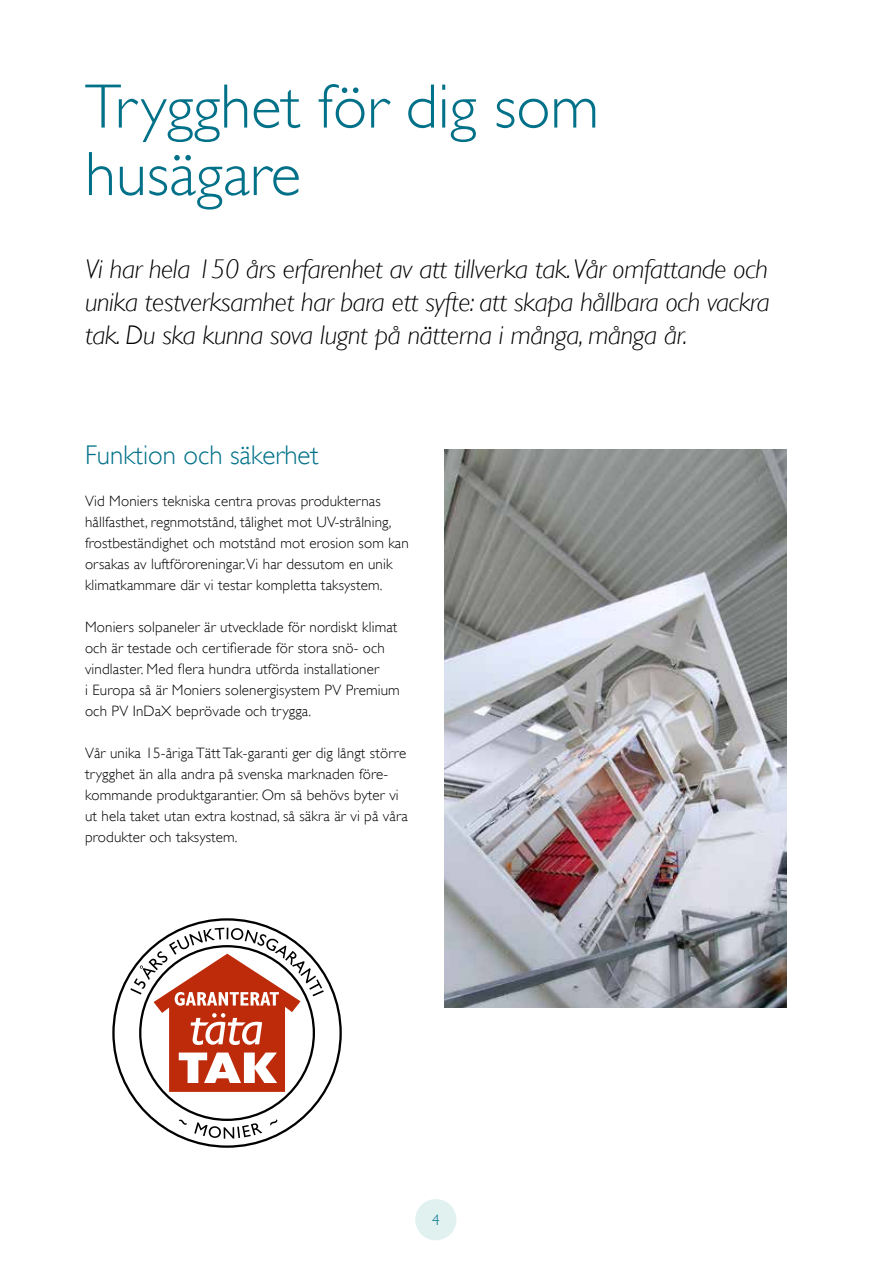
<style>
.page{position:relative;width:893px;height:1263px;background:#fff}
.page>*{position:absolute;margin:0;border:0;box-sizing:border-box;transform-origin:0 0}
.t1{font:63px/67.5px "Gill Sans Light WGL";color:#007188}
.t2{font:italic 27px/33px "Gill Sans Light WGL";letter-spacing:-.01em;color:#000;text-align:justify}
.t3{font:27px "Gill Sans Light WGL";color:#007188}
.t4{font:15px/21px "Gill Sans Light WGL";letter-spacing:.01em;color:#000}
.t5{font:15px "Gill Sans Light WGL";color:#007188}
</style>
<div class="page">
<div style="left:415px;top:1199px;width:41px;height:41px;background:#e0f1f0;border-radius:50%"></div>
<svg style="left:194px;top:1122px;width:68px;height:17px"></svg>
<svg style="left:179px;top:1119px;width:8px;height:6px"></svg>
<svg style="left:270px;top:1119px;width:7px;height:7px"></svg>
<svg style="left:130px;top:928px;width:194px;height:164px"></svg>
<img style="left:445px;top:450px;width:342px;height:558px">
<h1 class="t1" style="left:85px;top:73px;width:516px">Trygghet för dig som husägare</h1>
<h2 class="t2" style="left:85px;top:252px;width:686px">Vi har hela 150 års erfarenhet av att tillverka tak. Vår omfattande och unika testverksamhet har bara ett syfte: att skapa hållbara och vackra tak. Du ska kunna sova lugnt på nätterna i många, många år.</h2>
<h2 class="t3" style="left:85px;top:437px;width:235px">Funktion och säkerhet</h2>
<p class="t4" style="left:85px;top:490px;width:325px">Vid Moniers tekniska centra provas produkternas hållfasthet, regnmotstånd, tålighet mot UV-strålning, frostbeständighet och motstånd mot erosion som kan orsakas av luftföroreningar. Vi har dessutom en unik klimatkammare där vi testar kompletta taksystem.</p>
<p class="t4" style="left:85px;top:616px;width:316px">Moniers solpaneler är utvecklade för nordiskt klimat och är testade och certifierade för stora snö- och vindlaster. Med flera hundra utförda installationer<br>i Europa så är Moniers solenergisystem PV Premium och PV InDaX beprövade och trygga.</p>
<p class="t4" style="left:85px;top:742px;width:324px">Vår unika 15-åriga Tätt Tak-garanti ger dig långt större trygghet än alla andra på svenska marknaden före&shy;kommande produktgarantier. Om så behövs byter vi ut hela taket utan extra kostnad, så säkra är vi på våra produkter och taksystem.</p>
<p class="t5" style="left:432px;top:1210px;width:9px">4</p>
</div>
